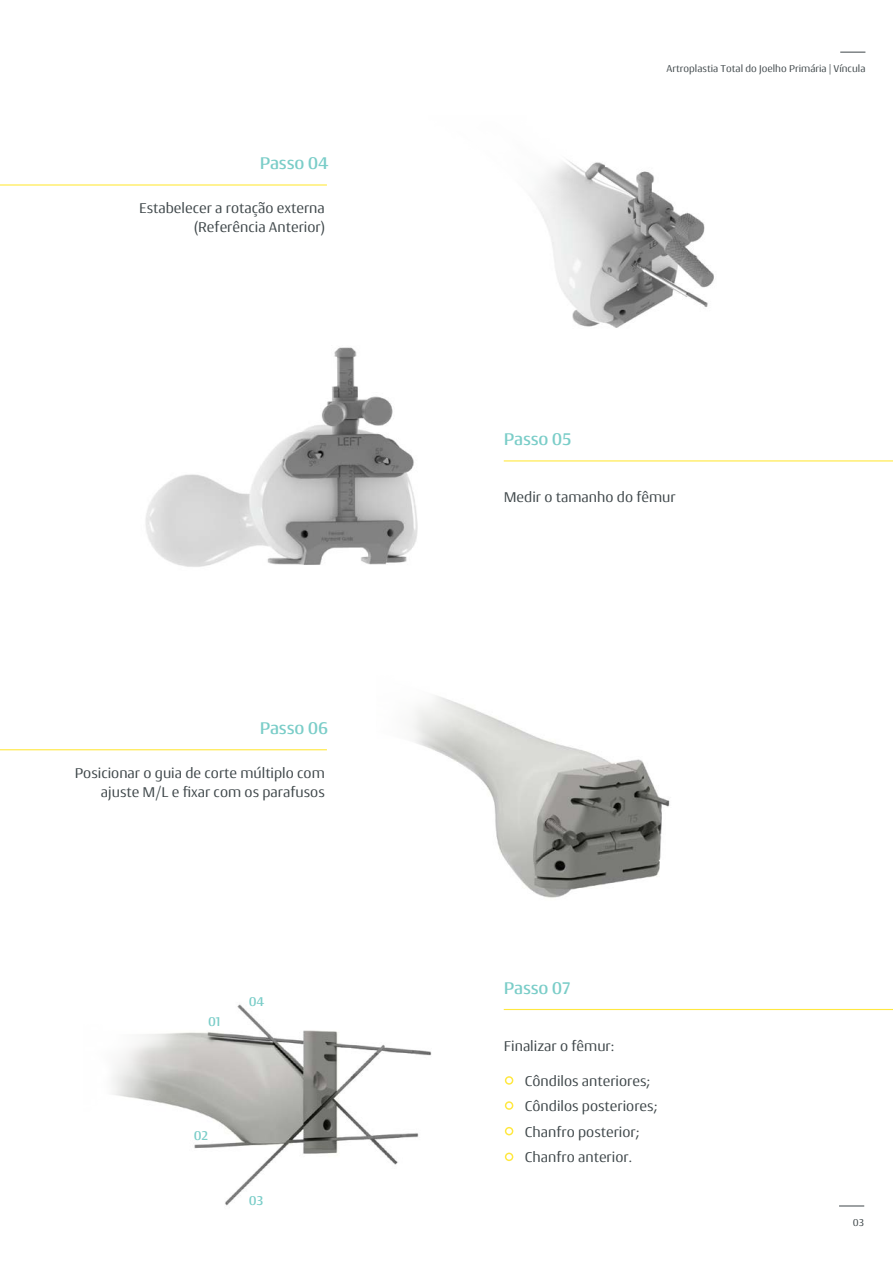
<style>
.page{position:relative;width:893px;height:1263px;background:#fff}
.page>*{position:absolute;margin:0;border:0;box-sizing:border-box;transform-origin:0 0}
.t1{font:500 18px "Conto";letter-spacing:-.01em;color:#7acdc8}
.t2{font:15px/25.5px "Conto";color:#3e4649;text-align:right}
.t3{font:500 13.5px "Conto";letter-spacing:-.01em;color:#7acdc8}
.t4{font:10.5px "Conto";color:#3e4649}
</style>
<div class="page">
<svg style="left:840px;top:52px;width:25px;height:1px"></svg>
<svg style="left:839px;top:1205px;width:25px;height:1px"></svg>
<img style="left:145px;top:347px;width:475px;height:220px">
<hr style="left:504px;top:460px;width:389px;height:1px;background:#ffe83f">
<hr style="left:504px;top:1009px;width:389px;height:1px;background:#ffe83f">
<svg style="left:505px;top:1076px;width:8px;height:9px"></svg>
<svg style="left:505px;top:1101px;width:8px;height:9px"></svg>
<svg style="left:505px;top:1127px;width:8px;height:8px"></svg>
<svg style="left:505px;top:1152px;width:8px;height:9px"></svg>
<img style="left:112px;top:1004px;width:320px;height:202px">
<hr style="left:0;top:749px;width:327px;height:1px;background:#ffe83f">
<img style="left:412px;top:696px;width:258px;height:202px">
<hr style="left:0;top:184px;width:327px;height:2px;background:#ffe83f">
<img style="left:366px;top:160px;width:348px;height:206px">
<p class="t1" style="left:260px;top:152px;width:71px">Passo 04</p>
<p class="t2" style="left:139px;top:198px;width:187px;line-height:19.5px">Estabelecer a rotação externa (Referência Anterior)</p>
<p class="t1" style="left:260px;top:716px;width:70px">Passo 06</p>
<p class="t2" style="left:75px;top:762px;width:252px;line-height:19.5px">Posicionar o guia de corte múltiplo com ajuste M/L e fixar com os parafusos</p>
<p class="t3" style="left:208px;top:1012px;width:14px">01</p>
<p class="t3" style="left:249px;top:992px;width:17px">04</p>
<p class="t3" style="left:194px;top:1127px;width:16px">02</p>
<p class="t3" style="left:249px;top:1191px;width:16px">03</p>
<p class="t4" style="left:667px;top:62px;width:200px">Artroplastia Total do Joelho Primária | Víncula</p>
<p class="t1" style="left:504px;top:428px;width:69px">Passo 05</p>
<p class="t2" style="left:504px;top:484px;width:174px">Medir o tamanho do fêmur</p>
<p class="t1" style="left:504px;top:976px;width:68px">Passo 07</p>
<p class="t2" style="left:504px;top:1032px;width:112px">Finalizar o fêmur:</p>
<p class="t2" style="left:525px;top:1068px;width:134px;text-align:left">Côndilos anteriores;<br>Côndilos posteriores;<br>Chanfro posterior;<br>Chanfro anterior.</p>
<p class="t4" style="left:853px;top:1216px;width:13px">03</p>
</div>
